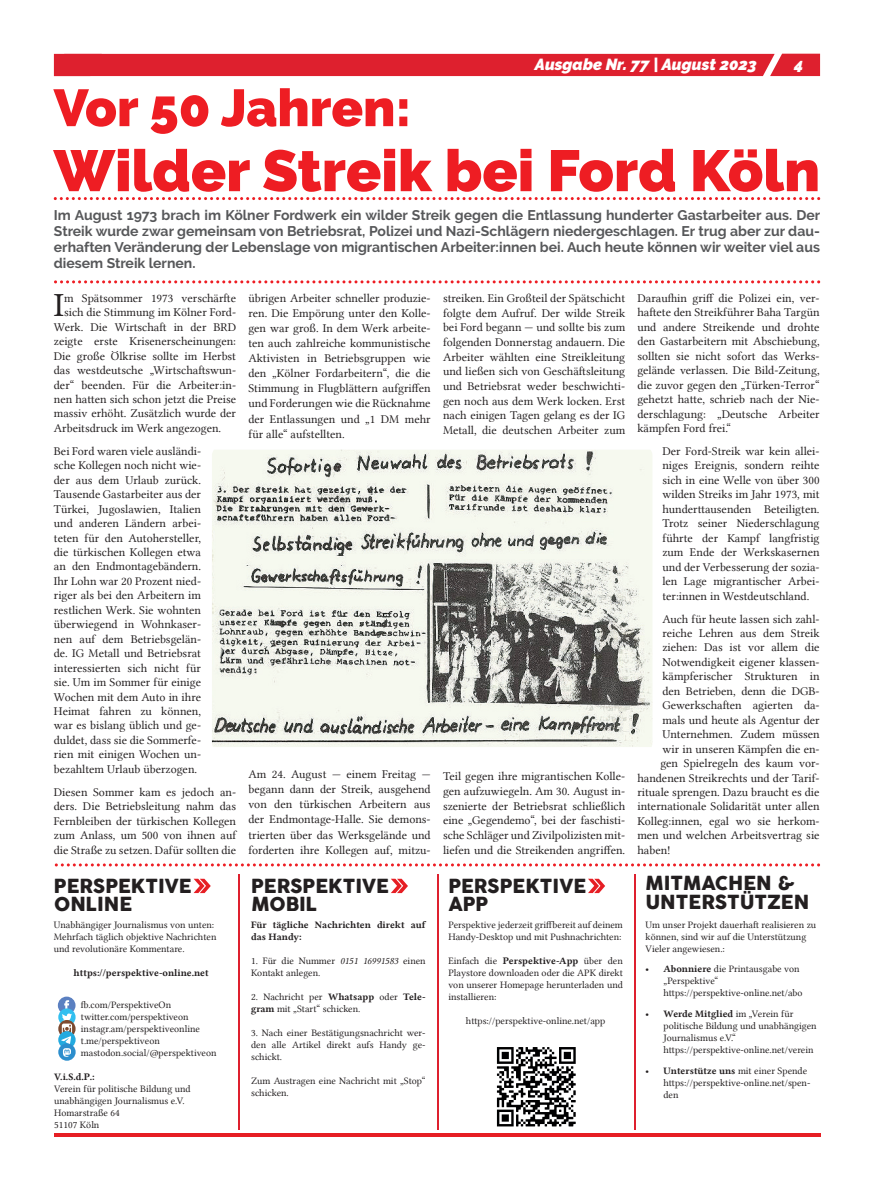
<style>
.page{position:relative;width:874px;height:1191px;background:#fff}
.page>*{position:absolute;margin:0;border:0;box-sizing:border-box;transform-origin:0 0}
.t1{font:900 58px "Raleway";color:#ee1d23}
.t2{font:900 52px "Raleway";color:#ee1d23}
.t3{font:34.3px "Lin Libertine";color:#231f20}
.t4{font:19px/19px "Cocogoose";color:#231f20}
.t5{font:italic 900 16px "Raleway";color:#fff}
.t6{font:700 14px/16px "Raleway";color:#57585a;text-align:justify}
.t7{font:12px/14.4px "Lin Libertine";color:#231f20;text-align:justify}
.t8{font:10px/12px "Lin Libertine";color:#231f20}
.t9{font:10px/12px "Lin Libertine B";color:#231f20}
.s1{font-family:"Lin Libertine I"}
.s2{font-family:"Lin Libertine B"}
.s3{font-family:"Lin Libertine"}
</style>
<div class="page">
<svg style="left:55px;top:863px;width:764px;height:3px"></svg>
<div style="left:54px;top:54px;width:765px;height:22px;background:#de202e"></div>
<hr style="left:54px;top:1133px;width:765px;height:3px;background:#e61e24">
<img style="left:496px;top:1047px;width:80px;height:80px">
<hr style="left:437px;top:873px;width:1px;height:256px;background:#de202e">
<div style="left:58px;top:996px;width:17px;height:18px;background:#5b80c1;border-radius:50%"></div>
<svg style="left:58px;top:1008px;width:18px;height:18px"></svg>
<svg style="left:58px;top:1020px;width:18px;height:17px"></svg>
<hr style="left:239px;top:873px;width:1px;height:256px;background:#de202e">
<hr style="left:634px;top:873px;width:1px;height:256px;background:#de202e">
<svg style="left:58px;top:1031px;width:18px;height:17px"></svg>
<svg style="left:193px;top:878px;width:18px;height:15px"></svg>
<svg style="left:391px;top:878px;width:17px;height:15px"></svg>
<svg style="left:588px;top:878px;width:17px;height:15px"></svg>
<svg style="left:58px;top:1043px;width:18px;height:17px"></svg>
<svg style="left:61px;top:1000px;width:11px;height:56px"></svg>
<svg style="left:54px;top:197px;width:765px;height:3px"></svg>
<svg style="left:54px;top:280px;width:765px;height:3px"></svg>
<img style="left:212px;top:449px;width:440px;height:298px">
<h3 class="t5" style="left:534px;top:55px;width:223px">Ausgabe Nr. 77 | August 2023</h3>
<h3 class="t5" style="left:794px;top:55px;width:11px">4</h3>
<h2 class="t2" style="left:54px;top:78px;width:359px">Vor 50 Jahren:</h2>
<h1 class="t1" style="left:54px;top:137px;width:767px">Wilder Streik bei Ford Köln</h1>
<p class="t6" style="left:54px;top:207px;width:767px">Im August 1973 brach im Kölner Fordwerk ein wilder Streik gegen die Entlassung hunderter Gastarbeiter aus. Der Streik wurde zwar gemeinsam von Betriebsrat, Polizei und Nazi-Schlägern niedergeschlagen. Er trug aber zur dau&shy;erhaften Veränderung der Lebenslage von migrantischen Arbeiter:innen bei. Auch heute können wir weiter viel aus diesem Streik lernen.</p>
<p class="t7" style="left:248px;top:290px;width:184px;line-height:15.1px">übrigen Arbeiter schneller produzie&shy;ren. Die Empörung unter den Kolle&shy;gen war groß. In dem Werk arbeite&shy;ten auch zahlreiche kommunistische Aktivisten in Betriebsgruppen wie den „Kölner Fordarbeitern“, die die Stimmung in Flugblättern aufgriffen und Forderungen wie die Rücknahme der Entlassungen und „1 DM mehr für alle“ aufstellten.</p>
<h3 class="t3" style="left:54px;top:285px;width:12px">I</h3>
<p class="t7" style="left:64px;top:291px;width:173px">m Spätsommer 1973 verschärfte</p>
<p class="t7" style="left:443px;top:291px;width:184px;line-height:14.7px">streiken. Ein Großteil der Spätschicht folgte dem Aufruf. Der wilde Streik bei Ford begann — und sollte bis zum folgenden Donnerstag andauern. Die Arbeiter wählten eine Streikleitung und ließen sich von Geschäftsleitung und Betriebsrat weder beschwichti&shy;gen noch aus dem Werk locken. Erst nach einigen Tagen gelang es der IG Metall, die deutschen Arbeiter zum</p>
<p class="t7" style="left:637px;top:291px;width:184px">Daraufhin griff die Polizei ein, ver&shy;haftete den Streikführer Baha Targün und andere Streikende und drohte den Gastarbeitern mit Abschiebung, sollten sie nicht sofort das Werks&shy;gelände verlassen. Die Bild-Zeitung, die zuvor gegen den „Türken-Terror“ gehetzt hatte, schrieb nach der Nie&shy;derschlagung: „Deutsche Arbeiter kämpfen Ford frei.“</p>
<p class="t7" style="left:662px;top:444px;width:159px">Der Ford-Streik war kein allei&shy;niges Ereignis, sondern reihte sich in eine Welle von über 300 wilden Streiks im Jahr 1973, mit hunderttausenden Beteiligten.<br>Trotz seiner Niederschlagung führte der Kampf langfristig zum Ende der Werkskasernen und der Verbesserung der sozia&shy;len Lage migrantischer Arbei&shy;ter:innen in Westdeutschland.</p>
<p class="t7" style="left:662px;top:611px;width:159px">Auch für heute lassen sich zahl-</p>
<p class="t7" style="left:662px;top:626px;width:159px">reiche Lehren aus dem Streik</p>
<p class="t7" style="left:662px;top:640px;width:159px">ziehen: Das ist vor allem die</p>
<p class="t7" style="left:662px;top:655px;width:159px">Notwendigkeit eigener klassen-</p>
<p class="t7" style="left:662px;top:669px;width:158px">kämpferischer Strukturen in</p>
<p class="t7" style="left:662px;top:683px;width:159px">den Betrieben, denn die DGB-</p>
<p class="t7" style="left:662px;top:698px;width:159px">Gewerkschaften agierten da-</p>
<p class="t7" style="left:662px;top:712px;width:159px">mals und heute als Agentur der</p>
<p class="t7" style="left:662px;top:727px;width:159px">Unternehmen. Zudem müssen</p>
<p class="t7" style="left:662px;top:741px;width:159px">wir in unseren Kämpfen die en-</p>
<p class="t7" style="left:660px;top:756px;width:161px">gen Spielregeln des kaum vor-</p>
<p class="t7" style="left:637px;top:770px;width:184px">handenen Streikrechts und der Tarif-</p>
<p class="t7" style="left:637px;top:785px;width:184px">rituale sprengen. Dazu braucht es die</p>
<p class="t7" style="left:637px;top:799px;width:184px">internationale Solidarität unter allen</p>
<p class="t7" style="left:637px;top:813px;width:184px">Kolleg:innen, egal wo sie herkom-</p>
<p class="t7" style="left:637px;top:828px;width:184px">men und welchen Arbeitsvertrag sie</p>
<p class="t7" style="left:637px;top:842px;width:35px">haben!</p>
<p class="t7" style="left:64px;top:305px;width:173px">sich die Stimmung im Kölner Ford-</p>
<p class="t7" style="left:54px;top:320px;width:184px">Werk. Die Wirtschaft in der BRD</p>
<p class="t7" style="left:54px;top:334px;width:184px">zeigte erste Krisenerscheinungen:</p>
<p class="t7" style="left:54px;top:348px;width:184px">Die große Ölkrise sollte im Herbst</p>
<p class="t7" style="left:54px;top:363px;width:184px">das westdeutsche „Wirtschaftswun-</p>
<p class="t7" style="left:54px;top:377px;width:184px">der“ beenden. Für die Arbeiter:in-</p>
<p class="t7" style="left:54px;top:392px;width:184px">nen hatten sich schon jetzt die Preise</p>
<p class="t7" style="left:54px;top:406px;width:184px">massiv erhöht. Zusätzlich wurde der</p>
<p class="t7" style="left:54px;top:421px;width:169px">Arbeitsdruck im Werk angezogen.</p>
<p class="t7" style="left:54px;top:444px;width:149px">Bei Ford waren viele ausländi&shy;sche Kollegen noch nicht wie&shy;der aus dem Urlaub zurück.<br>Tausende Gastarbeiter aus der Türkei, Jugoslawien, Italien und anderen Ländern arbei&shy;teten für den Autohersteller, die türkischen Kollegen etwa an den Endmontagebändern.<br>Ihr Lohn war 20 Prozent nied&shy;riger als bei den Arbeitern im restlichen Werk. Sie wohnten überwiegend in Wohnkaser&shy;nen auf dem Betriebsgelän&shy;de. IG Metall und Betriebsrat interessierten sich nicht für sie. Um im Sommer für einige Wochen mit dem Auto in ihre Heimat fahren zu können, war es bislang üblich und ge&shy;duldet, dass sie die Sommerfe&shy;rien mit einigen Wochen un&shy;bezahltem Urlaub überzogen.</p>
<p class="t7" style="left:54px;top:784px;width:184px">Diesen Sommer kam es jedoch an&shy;ders. Die Betriebsleitung nahm das Fernbleiben der türkischen Kollegen zum Anlass, um 500 von ihnen auf die Straße zu setzen. Dafür sollten die</p>
<p class="t7" style="left:248px;top:766px;width:184px;line-height:15.1px">Am 24. August — einem Freitag — begann dann der Streik, ausgehend von den türkischen Arbeitern aus der Endmontage-Halle. Sie demons&shy;trierten über das Werksgelände und forderten ihre Kollegen auf, mitzu-</p>
<p class="t7" style="left:443px;top:769px;width:184px;line-height:14.7px">Teil gegen ihre migrantischen Kolle&shy;gen aufzuwiegeln. Am 30. August in&shy;szenierte der Betriebsrat schließlich eine „Gegendemo“, bei der faschisti&shy;sche Schläger und Zivilpolizisten mit&shy;liefen und die Streikenden angriffen.</p>
<h3 class="t4" style="left:54px;top:877px;width:139px">PERSPEKTIVE</h3>
<h3 class="t4" style="left:251px;top:877px;width:139px">PERSPEKTIVE</h3>
<h3 class="t4" style="left:448px;top:877px;width:139px">PERSPEKTIVE</h3>
<h3 class="t4" style="left:54px;top:895px;width:80px">ONLINE</h3>
<h3 class="t4" style="left:251px;top:895px;width:67px">MOBIL</h3>
<p class="t8" style="left:54px;top:918px;width:164px">Unabhängiger Journalismus von unten:<br>Mehrfach täglich objektive Nachrichten und revolutionäre Kommentare.</p>
<p class="t9" style="left:74px;top:966px;width:136px">https://perspektive-online.net</p>
<p class="t8" style="left:81px;top:999px;width:137px">fb.com/PerspektiveOn twitter.com/perspektiveon instagr.am/perspektiveonline t.me/perspektiveon mastodon.social/@perspektiveon</p>
<p class="t9" style="left:251px;top:918px;width:176px">Für tägliche Nachrichten direkt auf das Handy:</p>
<p class="t8" style="left:251px;top:954px;width:176px">1. Für die Nummer <span class="s1">0151 16991583</span> einen<br>Kontakt anlegen.</p>
<p class="t8" style="left:251px;top:990px;width:176px">2. Nachricht per <span class="s2">Whatsapp</span> oder <span class="s2">Tele&shy;gram</span> mit „Start“ schicken.</p>
<p class="t8" style="left:251px;top:1026px;width:176px;text-align:justify">3. Nach einer Bestätigungsnachricht wer&shy;den alle Artikel direkt aufs Handy ge&shy;schickt.</p>
<p class="t8" style="left:251px;top:1074px;width:176px">Zum Austragen eine Nachricht mit „Stop“ schicken.</p>
<p class="t9" style="left:54px;top:1070px;width:42px">V.i.S.d.P.:</p>
<p class="t8" style="left:54px;top:1082px;width:138px">Verein für politische Bildung und unabhängigen Journalismus e.V.<br>Homarstraße 64<br>51107 Köln</p>
<h3 class="t4" style="left:448px;top:895px;width:42px">APP</h3>
<p class="t8" style="left:448px;top:918px;width:176px">Perspektive jederzeit griffbereit auf deinem<br>Handy-Desktop und mit Pushnachrichten:</p>
<p class="t8" style="left:448px;top:954px;width:176px;text-align:justify">Einfach die <span class="s2">Perspektive-App</span> über den Playstore downloaden oder die APK direkt von unserer Homepage herunterladen und installieren:</p>
<p class="t8" style="left:465px;top:1014px;width:141px">https://perspektive-online.net/app</p>
<h3 class="t4" style="left:645px;top:874px;width:165px">MITMACHEN &amp;<br>UNTERSTÜTZEN</h3>
<p class="t8" style="left:645px;top:918px;width:172px">Um unser Projekt dauerhaft realisieren zu können, sind wir auf die Unterstützung<br>Vieler angewiesen.:</p>
<p class="t8" style="left:663px;top:963px;width:140px;text-indent:-18px"><span class="s2">• Abonniere</span> die Printausgabe von „Perspektive“ https://perspektive-online.net/abo</p>
<p class="t9" style="left:645px;top:1007px;width:149px">• Werde Mitglied <span class="s3">im „Verein für</span></p>
<p class="t8" style="left:663px;top:1019px;width:154px">politische Bildung und unabhängigen<br>Journalismus e.V.“ https://perspektive-online.net/verein</p>
<p class="t9" style="left:645px;top:1064px;width:163px">• Unterstütze uns <span class="s3">mit einer Spende</span></p>
<p class="t8" style="left:663px;top:1076px;width:148px">https://perspektive-online.net/spen&shy;den</p>
</div>
